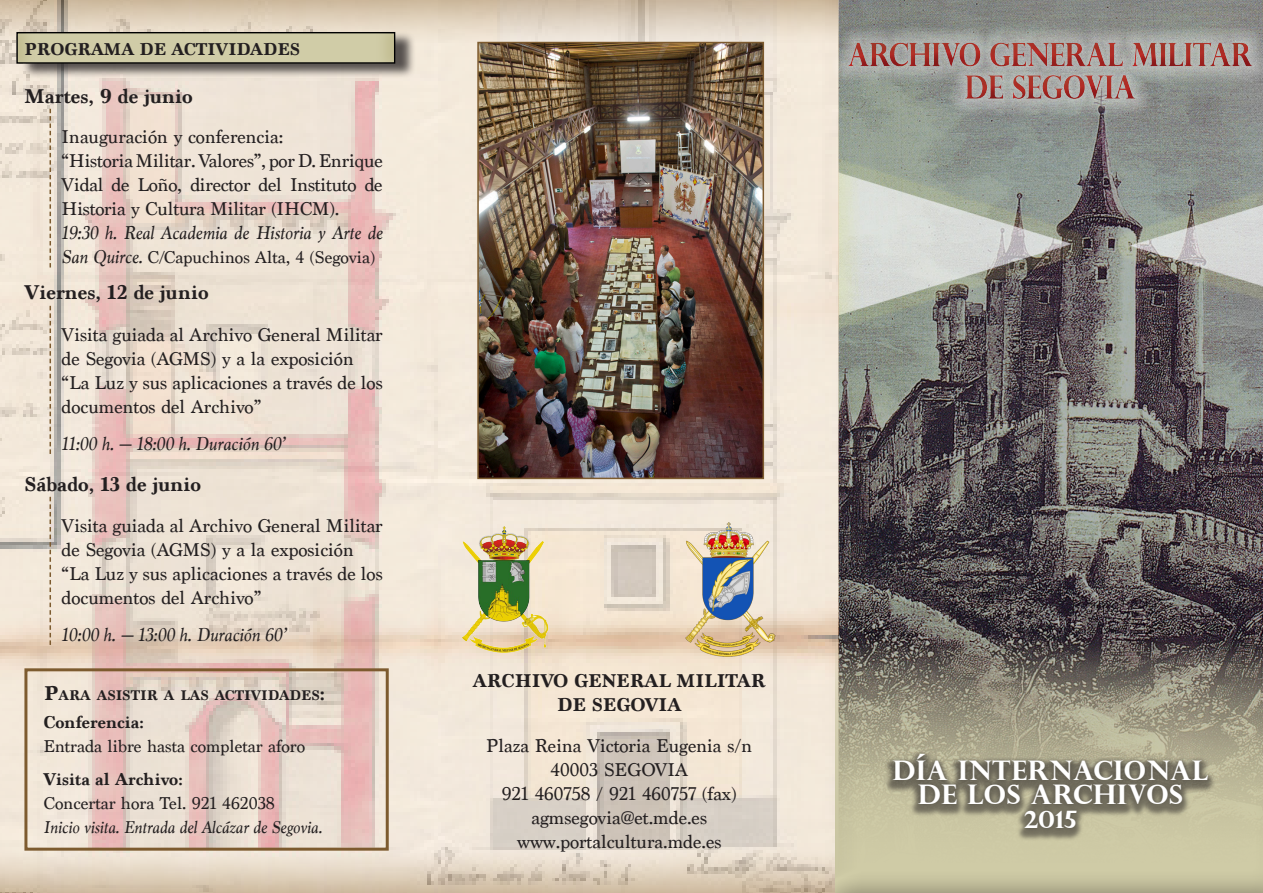
<style>
.page{position:relative;width:1263px;height:893px;background:#fff}
.page>*{position:absolute;margin:0;border:0;box-sizing:border-box;transform-origin:0 0}
.t1{font:700 27px "Perpetua Titling";letter-spacing:.02em;color:#fff}
.t2{font:700 24px "Perpetua Titling";color:#fff}
.t3{font:700 21px "Marion";color:#231f20}
.t4{font:19.5px/24px "Marion";color:#231f20}
.t5{font:italic 19.5px "Marion";color:#231f20}
.t6{font:700 19.5px "Marion";color:#231f20}
.t7{font:18px "Marion";color:#231f20}
.t8{font:700 18px "Marion";color:#231f20}
.t9{font:italic 18px "Marion";color:#231f20}
.t10{font:700 14.7px "Marion";color:#231f20}
.s1{font-style:italic;font-size:19.5px}
.s2{font-size:21px}
</style>
<div class="page">
<img style="left:0;top:0;width:1263px;height:851px">
<svg style="left:0;top:851px;width:825px;height:42px;background:#ded0bd"></svg>
<div style="left:21px;top:31px;width:396px;height:48px;background:#231f20;opacity:.75"></div>
<div style="left:15px;top:29px;width:382px;height:36px;background:#231f20;opacity:.5"></div>
<div style="left:825px;top:629px;width:438px;height:264px;background:#231f20;opacity:.5"></div>
<div style="left:884px;top:750px;width:332px;height:91px;background:#231f20;opacity:.51"></div>
<div style="left:889px;top:750px;width:323px;height:83px;background:#231f20;opacity:.29"></div>
<div style="left:831px;top:26px;width:432px;height:89px;background:#fff;opacity:.75"></div>
<div style="left:835px;top:34px;width:428px;height:73px;background:#231f20;opacity:.5"></div>
<svg style="left:50px;top:109px;width:1px;height:159px"></svg>
<svg style="left:50px;top:306px;width:1px;height:148px"></svg>
<img style="left:684px;top:522px;width:91px;height:136px">
<img style="left:459px;top:525px;width:94px;height:130px">
<div style="left:24px;top:668px;width:365px;height:183px;border:3px solid #7d5b2f"></div>
<svg style="left:50px;top:497px;width:1px;height:148px"></svg>
<img style="left:480px;top:45px;width:281px;height:431px">
<div style="left:477px;top:42px;width:287px;height:437px;border:2px solid #7d5b2f"></div>
<p class="t8" style="left:24px;top:39px;width:277px">PROGRAMA DE ACTIVIDADES</p>
<p class="t3" style="left:24px;top:84px;width:170px">Martes, 9 de junio</p>
<p class="t4" style="left:62px;top:125px;width:223px">Inauguración y conferencia:</p>
<p class="t4" style="left:62px;top:149px;width:323px;text-align:justify">“Historia Militar. Valores”, por D. Enrique Vidal de Loño, director del Instituto de Historia y Cultura Militar (IHCM).</p>
<p class="t5" style="left:62px;top:220px;width:323px">19:30 h. Real Academia de Historia y Arte de</p>
<p class="t7" style="left:62px;top:247px;width:315px"><span class="s1">San Quirce.</span> C/Capuchinos Alta, 4 (Segovia)</p>
<p class="t3" style="left:24px;top:280px;width:186px">Viernes, 12 de junio</p>
<p class="t4" style="left:62px;top:323px;width:323px">Visita guiada al Archivo General Militar de Segovia (AGMS) y a la exposición</p>
<p class="t4" style="left:62px;top:371px;width:323px">“La Luz y sus aplicaciones a través de los documentos del Archivo”</p>
<p class="t5" style="left:62px;top:431px;width:225px">11:00 h. — 18:00 h. Duración 60’</p>
<p class="t3" style="left:24px;top:472px;width:178px">Sábado, 13 de junio</p>
<p class="t4" style="left:62px;top:514px;width:323px">Visita guiada al Archivo General Militar de Segovia (AGMS) y a la exposición</p>
<p class="t4" style="left:62px;top:562px;width:323px">“La Luz y sus aplicaciones a través de los documentos del Archivo”</p>
<p class="t5" style="left:62px;top:622px;width:226px">10:00 h. — 13:00 h. Duración 60’</p>
<p class="t10" style="left:44px;top:686px;width:282px"><span class="s2">P</span>ARA ASISTIR A LAS ACTIVIDADES<span class="s2">:</span></p>
<p class="t8" style="left:43px;top:712px;width:102px">Conferencia:</p>
<p class="t7" style="left:43px;top:736px;width:263px">Entrada libre hasta completar aforo</p>
<p class="t8" style="left:43px;top:768px;width:141px">Visita al Archivo:</p>
<p class="t7" style="left:43px;top:792px;width:233px">Concertar hora Tel. 921 462038</p>
<p class="t9" style="left:43px;top:815px;width:280px">Inicio visita. Entrada del Alcázar de Segovia.</p>
<p class="t6" style="left:473px;top:669px;width:294px">ARCHIVO GENERAL MILITAR</p>
<p class="t6" style="left:557px;top:693px;width:126px">DE SEGOVIA</p>
<p class="t4" style="left:486px;top:734px;width:268px">Plaza Reina Victoria Eugenia s/n</p>
<p class="t4" style="left:551px;top:758px;width:139px">40003 SEGOVIA</p>
<p class="t4" style="left:502px;top:782px;width:236px">921 460758 / 921 460757 (fax)</p>
<p class="t4" style="left:531px;top:806px;width:177px">agmsegovia@et.mde.es</p>
<p class="t4" style="left:517px;top:830px;width:206px">www.portalcultura.mde.es</p>
<p class="t1" style="left:893px;top:754px;width:317px">DÍA INTERNACIONAL</p>
<p class="t1" style="left:918px;top:778px;width:266px">DE LOS ARCHIVOS</p>
<p class="t2" style="left:1024px;top:805px;width:54px">2015</p>
</div>
